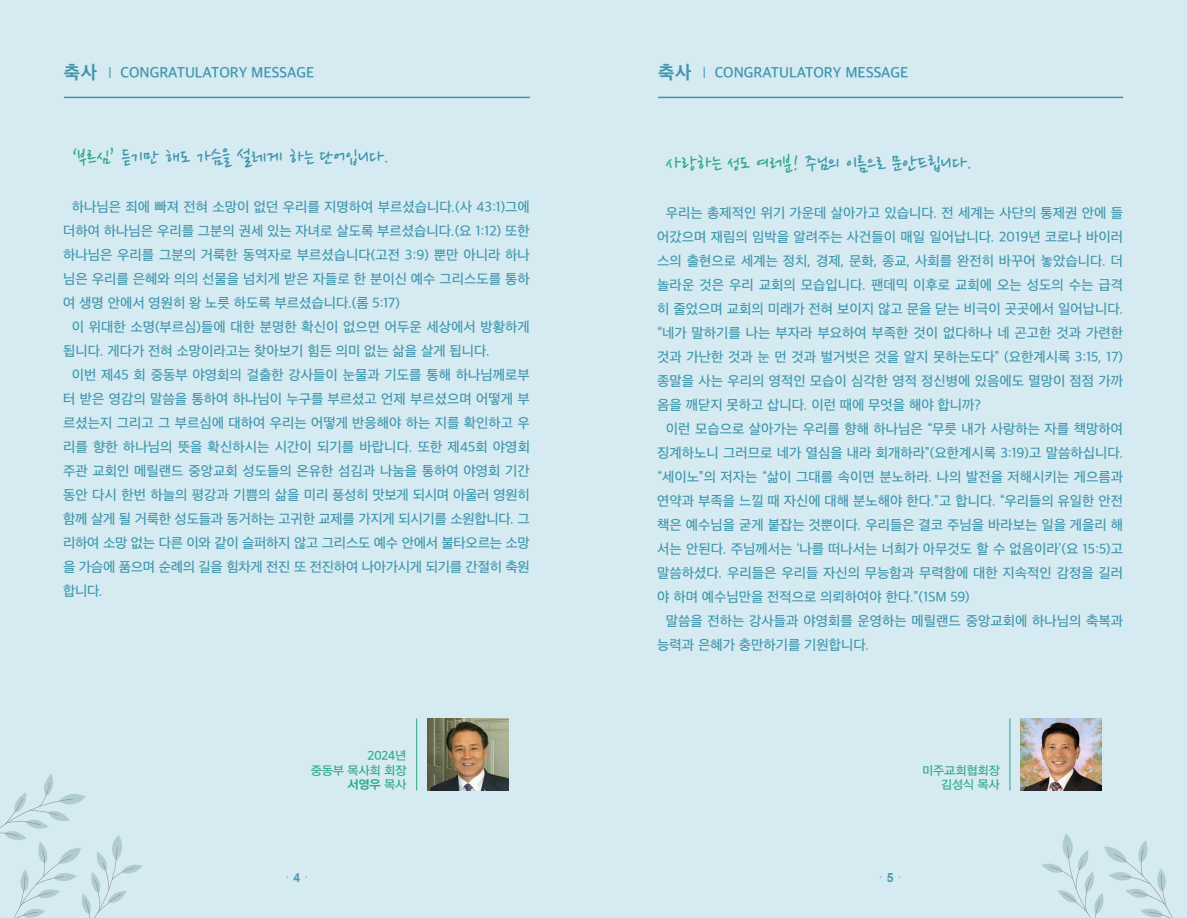
<style>
.page{position:relative;width:1187px;height:918px;background:#fff}
.page>*{position:absolute;margin:0;border:0;box-sizing:border-box;transform-origin:0 0}
.t1{font:22.5px "Nanum Pen";color:#3e95ad}
.t2{font:600 15px "Apple SD Gothic Neo";color:#3e95ad}
.t3{font:500 14.25px/24px "Apple SD Gothic Neo";color:#3e95ad;text-align:justify}
.t4{font:12px "DX Ngo Std 30";letter-spacing:-.02em;color:#31a98a}
.t5{font:12px "DX Ngo Std 50";color:#31a98a}
.t6{font:9.75px "DX Ngo Std 20";color:#3e95ad;scale:.95 1}
.s1{font-weight:700;font-size:18.75px}
.s2{font-weight:800}
.s3{color:#31a98a}
.s4{font-family:"DX Ngo Std 30"}
.s5{font-family:"Arial";font-weight:700;font-size:12.75px}
</style>
<div class="page">
<div style="left:0;top:0;width:1186px;height:918px;background:#d5ebf1"></div>
<svg style="left:1042px;top:834px;width:131px;height:84px"></svg>
<img style="left:427px;top:718px;width:81px;height:72px">
<hr style="left:416px;top:718px;width:1px;height:72px;background:#31a98a">
<hr style="left:64px;top:97px;width:466px;height:1px;background:#3e95ad">
<hr style="left:658px;top:97px;width:465px;height:1px;background:#3e95ad">
<img style="left:1020px;top:718px;width:81px;height:72px">
<hr style="left:1009px;top:718px;width:1px;height:72px;background:#31a98a">
<svg style="left:0;top:774px;width:142px;height:144px"></svg>
<p class="t2" style="left:64px;top:64px;width:252px"><span class="s1">축사</span> <span class="s2">–</span> CONGRATULATORY MESSAGE</p>
<p class="t2" style="left:658px;top:64px;width:252px"><span class="s1">축사</span> <span class="s2">–</span> CONGRATULATORY MESSAGE</p>
<p class="t1" style="left:72px;top:147px;width:319px"><span class="s3">‘부르심’</span> 듣기만 해도 가슴을 설레게 하는 단어입니다.</p>
<p class="t3" style="left:63px;top:196px;width:468px;text-indent:9px">하나님은 죄에 빠져 전혀 소망이 없던 우리를 지명하여 부르셨습니다.(사 43:1)그에 더하여 하나님은 우리를 그분의 권세 있는 자녀로 살도록 부르셨습니다.(요 1:12) 또한 하나님은 우리를 그분의 거룩한 동역자로 부르셨습니다(고전 3:9) 뿐만 아니라 하나 님은 우리를 은혜와 의의 선물을 넘치게 받은 자들로 한 분이신 예수 그리스도를 통하 여 생명 안에서 영원히 왕 노릇 하도록 부르셨습니다.(롬 5:17)</p>
<p class="t3" style="left:63px;top:316px;width:468px;text-indent:9px">이 위대한 소명(부르심)들에 대한 분명한 확신이 없으면 어두운 세상에서 방황하게 됩니다. 게다가 전혀 소망이라고는 찾아보기 힘든 의미 없는 삶을 살게 됩니다.</p>
<p class="t3" style="left:63px;top:364px;width:468px;text-indent:9px">이번 제45 회 중동부 야영회의 걸출한 강사들이 눈물과 기도를 통해 하나님께로부 터 받은 영감의 말씀을 통하여 하나님이 누구를 부르셨고 언제 부르셨으며 어떻게 부 르셨는지 그리고 그 부르심에 대하여 우리는 어떻게 반응해야 하는 지를 확인하고 우 리를 향한 하나님의 뜻을 확신하시는 시간이 되기를 바랍니다. 또한 제45회 야영회 주관 교회인 메릴랜드 중앙교회 성도들의 온유한 섬김과 나눔을 통하여 야영회 기간 동안 다시 한번 하늘의 평강과 기쁨의 삶을 미리 풍성히 맛보게 되시며 아울러 영원히 함께 살게 될 거룩한 성도들과 동거하는 고귀한 교제를 가지게 되시기를 소원합니다. 그 리하여 소망 없는 다른 이와 같이 슬퍼하지 않고 그리스도 예수 안에서 불타오르는 소망 을 가슴에 품으며 순례의 길을 힘차게 전진 또 전진하여 나아가시게 되기를 간절히 축원 합니다.</p>
<p class="t4" style="left:367px;top:749px;width:41px">2024년</p>
<p class="t4" style="left:311px;top:764px;width:97px">중동부 목사회 회장</p>
<p class="t5" style="left:347px;top:778px;width:60px">서영우 <span class="s4">목사</span></p>
<p class="t1" style="left:665px;top:153px;width:307px"><span class="s3">사랑하는 성도 여러분!</span> 주님의 이름으로 문안드립니다.</p>
<p class="t3" style="left:657px;top:202px;width:467px;text-indent:9px">우리는 총제적인 위기 가운데 살아가고 있습니다. 전 세계는 사단의 통제권 안에 들 어갔으며 재림의 임박을 알려주는 사건들이 매일 일어납니다. 2019년 코로나 바이러 스의 출현으로 세계는 정치, 경제, 문화, 종교, 사회를 완전히 바꾸어 놓았습니다. 더 놀라운 것은 우리 교회의 모습입니다. 팬데믹 이후로 교회에 오는 성도의 수는 급격 히 줄었으며 교회의 미래가 전혀 보이지 않고 문을 닫는 비극이 곳곳에서 일어납니다. “네가 말하기를 나는 부자라 부요하여 부족한 것이 없다하나 네 곤고한 것과 가련한 것과 가난한 것과 눈 먼 것과 벌거벗은 것을 알지 못하는도다” (요한계시록 3:15, 17) 종말을 사는 우리의 영적인 모습이 심각한 영적 정신병에 있음에도 멸망이 점점 가까 옴을 깨닫지 못하고 삽니다. 이런 때에 무엇을 해야 합니까?</p>
<p class="t3" style="left:657px;top:418px;width:467px;text-indent:9px">이런 모습으로 살아가는 우리를 향해 하나님은 “무릇 내가 사랑하는 자를 책망하여 징계하노니 그러므로 네가 열심을 내라 회개하라”(요한계시록 3:19)고 말씀하십니다. “세이노”의 저자는 “삶이 그대를 속이면 분노하라. 나의 발전을 저해시키는 게으름과 연약과 부족을 느낄 때 자신에 대해 분노해야 한다.”고 합니다. “우리들의 유일한 안전 책은 예수님을 굳게 붙잡는 것뿐이다. 우리들은 결코 주님을 바라보는 일을 게을리 해 서는 안된다. 주님께서는 ‘나를 떠나서는 너희가 아무것도 할 수 없음이라’(요 15:5)고 말씀하셨다. 우리들은 우리들 자신의 무능함과 무력함에 대한 지속적인 감정을 길러 야 하며 예수님만을 전적으로 의뢰하여야 한다.”(1SM 59)</p>
<p class="t3" style="left:657px;top:610px;width:467px;text-indent:9px">말씀을 전하는 강사들과 야영회를 운영하는 메릴랜드 중앙교회에 하나님의 축복과 능력과 은혜가 충만하기를 기원합니다.</p>
<p class="t4" style="left:922px;top:764px;width:79px">미주교회협회장</p>
<p class="t4" style="left:940px;top:778px;width:60px">김성식 목사</p>
<p class="t6" style="left:284px;top:872px;width:28px">· <span class="s5">4</span> ·</p>
<p class="t6" style="left:877px;top:872px;width:28px">· <span class="s5">5</span> ·</p>
</div>
